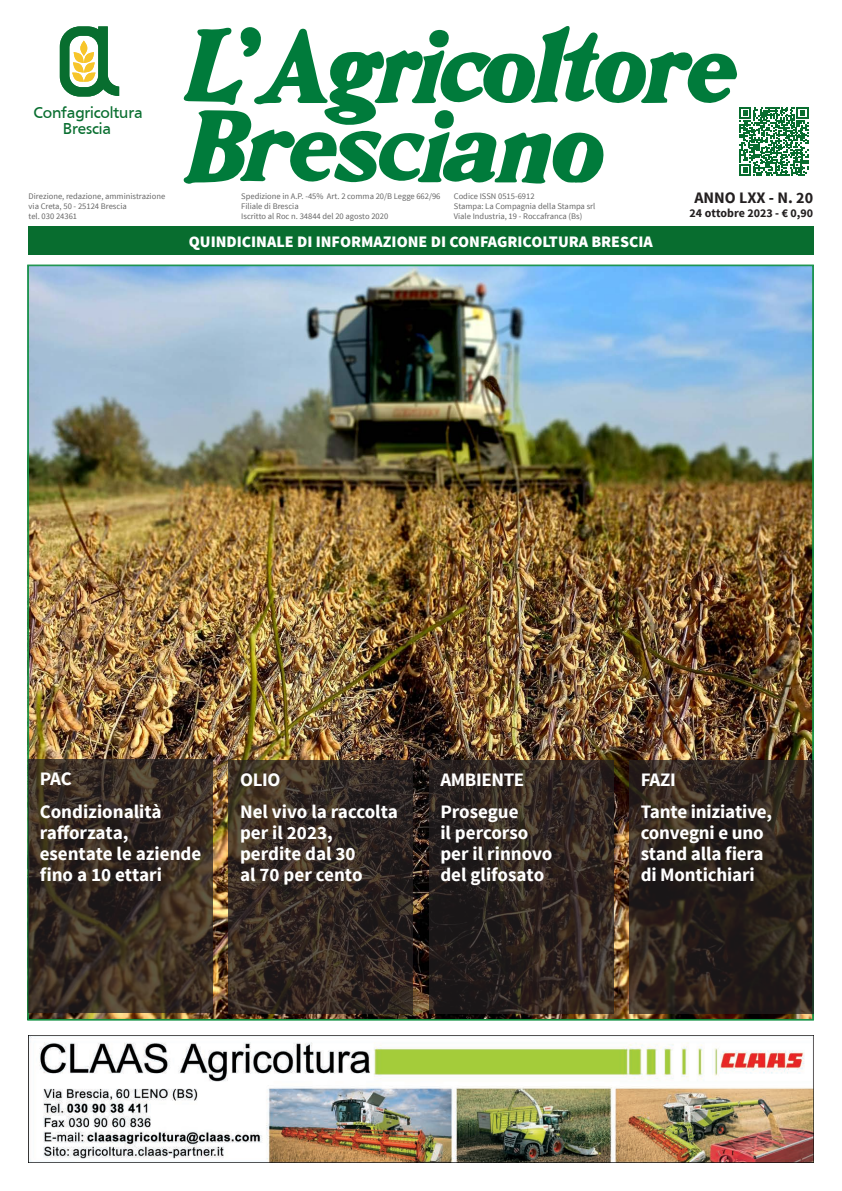
<style>
.page{position:relative;width:842px;height:1191px;background:#fff}
.page>*{position:absolute;margin:0;border:0;box-sizing:border-box;transform-origin:0 0}
.Descrizione_Sommario_Cop{font:700 19px/21px "Source Sans Pro";letter-spacing:-.005em;color:#fff}
.t1{font:16.3px/16.3px "Frutiger";letter-spacing:-.01em;color:#086e2f;text-align:center}
.Testo_fascia_testata{font:900 16px "Source Sans Pro";color:#fff}
.t2{font:700 16px "Source Sans Pro";color:#231f20}
.t3{font:700 12px "Source Sans Pro";color:#231f20}
.indirizzi_testata{font:8.5px "Source Sans Pro";color:#666}
.indirizzi_testata_grassetto{font:8.5px "Source Sans Pro";color:#666}
</style>
<div class="page">
<img style="left:27px;top:264px;width:787px;height:756px">
<div style="left:28px;top:227px;width:785px;height:28px;background:#086d2f"></div>
<svg style="left:60px;top:26px;width:59px;height:70px"></svg>
<svg style="left:183px;top:26px;width:625px;height:158px"></svg>
<svg style="left:429px;top:760px;width:184px;height:253px;background:#2e2420"></svg>
<svg style="left:629px;top:760px;width:185px;height:253px;background:#2b221c"></svg>
<svg style="left:28px;top:760px;width:185px;height:253px;background:#392e23"></svg>
<svg style="left:229px;top:760px;width:184px;height:253px;background:#352a23"></svg>
<img style="left:28px;top:1035px;width:786px;height:127px">
<p class="t1" style="left:33px;top:104px;width:111px">Confagricoltura<br>Brescia</p>
<p class="indirizzi_testata" style="left:29px;top:191px;width:138px">Direzione, redazione, amministrazione</p>
<p class="indirizzi_testata" style="left:29px;top:201px;width:100px">via Creta, 50 - 25124 Brescia</p>
<p class="indirizzi_testata" style="left:29px;top:211px;width:50px">tel. 030 24361</p>
<p class="indirizzi_testata" style="left:241px;top:191px;width:201px">Spedizione in A.P. -45% Art. 2 comma 20/B Legge 662/96</p>
<p class="indirizzi_testata" style="left:241px;top:201px;width:59px">Filiale di Brescia</p>
<p class="indirizzi_testata" style="left:241px;top:211px;width:148px">Iscritto al Roc n. 34844 del 20 agosto 2020</p>
<p class="indirizzi_testata_grassetto" style="left:454px;top:191px;width:82px">Codice ISSN 0515-6912</p>
<p class="indirizzi_testata_grassetto" style="left:454px;top:201px;width:143px">Stampa: La Compagnia della Stampa srl</p>
<p class="indirizzi_testata" style="left:454px;top:211px;width:130px">Viale Industria, 19 - Roccafranca (Bs)</p>
<p class="Testo_fascia_testata" style="left:189px;top:231px;width:466px">QUINDICINALE DI INFORMAZIONE DI CONFAGRICOLTURA BRESCIA</p>
<p class="t2" style="left:694px;top:187px;width:120px">ANNO LXX - N. 20</p>
<p class="t3" style="left:690px;top:205px;width:125px">24 ottobre 2023 - € 0,90</p>
<p class="Descrizione_Sommario_Cop" style="left:40px;top:769px;width:34px">PAC</p>
<p class="Descrizione_Sommario_Cop" style="left:40px;top:801px;width:163px">Condizionalità rafforzata, esentate le aziende fino a 10 ettari</p>
<p class="Descrizione_Sommario_Cop" style="left:240px;top:769px;width:42px">OLIO</p>
<p class="Descrizione_Sommario_Cop" style="left:240px;top:802px;width:159px">Nel vivo la raccolta per il 2023, perdite dal 30<br>al 70 per cento</p>
<p class="Descrizione_Sommario_Cop" style="left:440px;top:769px;width:85px">AMBIENTE</p>
<p class="Descrizione_Sommario_Cop" style="left:440px;top:802px;width:114px">Prosegue<br>il percorso per il rinnovo del glifosato</p>
<p class="Descrizione_Sommario_Cop" style="left:641px;top:769px;width:36px">FAZI</p>
<p class="Descrizione_Sommario_Cop" style="left:641px;top:802px;width:133px">Tante iniziative, convegni e uno stand alla fiera di Montichiari</p>
</div>
